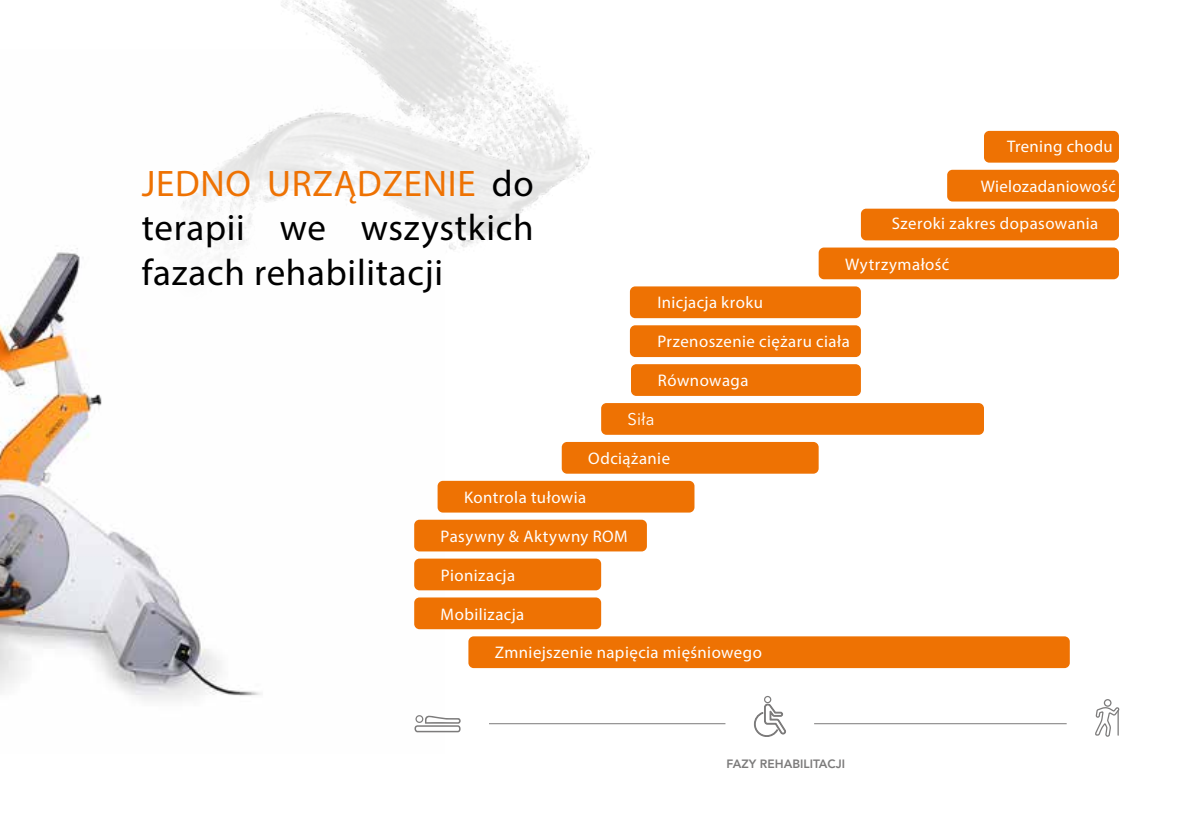
<style>
.page{position:relative;width:1191px;height:840px;background:#fff}
.page>*{position:absolute;margin:0;border:0;box-sizing:border-box;transform-origin:0 0}
.t1{font:37px/44.4px "Myriad Pro";letter-spacing:.02em;color:#000;text-align:justify}
.t2{font:16.8px "Myriad Pro";letter-spacing:.025em;color:#fff}
.t3{font:16.8px "Avenir";color:#fff}
.t4{font:800 12px "Avenir";color:#7c7b7b}
.s1{color:#ee7203}
</style>
<div class="page">
<img style="left:0;top:425px;width:444px;height:308px">
<img style="left:0;top:0;width:737px;height:425px">
<div style="left:468px;top:636px;width:601px;height:31px;background:#ee7203;border-radius:5px"></div>
<div style="left:818px;top:247px;width:301px;height:32px;background:#ee7203;border-radius:5px"></div>
<div style="left:562px;top:441px;width:256px;height:32px;background:#ee7203;border-radius:5px"></div>
<div style="left:414px;top:519px;width:233px;height:32px;background:#ee7203;border-radius:5px"></div>
<div style="left:630px;top:325px;width:231px;height:32px;background:#ee7203;border-radius:5px"></div>
<div style="left:414px;top:597px;width:187px;height:32px;background:#ee7203;border-radius:5px"></div>
<div style="left:861px;top:208px;width:258px;height:32px;background:#ee7203;border-radius:5px"></div>
<div style="left:601px;top:403px;width:383px;height:31px;background:#ee7203;border-radius:5px"></div>
<div style="left:630px;top:286px;width:231px;height:32px;background:#ee7203;border-radius:5px"></div>
<div style="left:414px;top:558px;width:187px;height:32px;background:#ee7203;border-radius:5px"></div>
<div style="left:947px;top:170px;width:172px;height:31px;background:#ee7203;border-radius:5px"></div>
<div style="left:984px;top:131px;width:135px;height:31px;background:#ee7203;border-radius:5px"></div>
<div style="left:631px;top:364px;width:230px;height:31px;background:#ee7203;border-radius:5px"></div>
<div style="left:437px;top:480px;width:257px;height:32px;background:#ee7203;border-radius:5px"></div>
<hr style="left:489px;top:723px;width:236px;height:1px;background:#7c7b7b">
<hr style="left:814px;top:723px;width:252px;height:1px;background:#7c7b7b">
<svg style="left:754px;top:703px;width:32px;height:33px"></svg>
<div style="left:764px;top:695px;width:7px;height:7px;border:1px solid #7c7b7b;border-radius:50%"></div>
<svg style="left:1095px;top:699px;width:25px;height:38px"></svg>
<svg style="left:414px;top:714px;width:47px;height:18px"></svg>
<h1 class="t1" style="left:142px;top:160px;width:393px"><span class="s1">JEDNO URZĄDZENIE</span> do terapii we wszystkich fazach rehabilitacji</h1>
<p class="t2" style="left:1007px;top:136px;width:107px">Trening chodu</p>
<p class="t2" style="left:981px;top:176px;width:137px">Wielozadaniowość</p>
<p class="t2" style="left:892px;top:212px;width:208px">Szeroki zakres dopasowania</p>
<p class="t2" style="left:657px;top:292px;width:107px">Inicjacja kroku</p>
<p class="t2" style="left:845px;top:253px;width:106px">Wytrzymałość</p>
<p class="t2" style="left:657px;top:331px;width:194px">Przenoszenie ciężaru ciała</p>
<p class="t2" style="left:658px;top:370px;width:92px">Równowaga</p>
<p class="t3" style="left:627px;top:409px;width:29px">Siła</p>
<p class="t2" style="left:588px;top:447px;width:83px">Odciążanie</p>
<p class="t2" style="left:464px;top:486px;width:124px">Kontrola tułowia</p>
<p class="t2" style="left:440px;top:525px;width:189px">Pasywny &amp; Aktywny ROM</p>
<p class="t2" style="left:441px;top:564px;width:76px">Pionizacja</p>
<p class="t2" style="left:440px;top:603px;width:85px">Mobilizacja</p>
<p class="t2" style="left:495px;top:642px;width:269px">Zmniejszenie napięcia mięśniowego</p>
<p class="t4" style="left:726px;top:756px;width:120px">FAZY REHABILITACJI</p>
</div>
